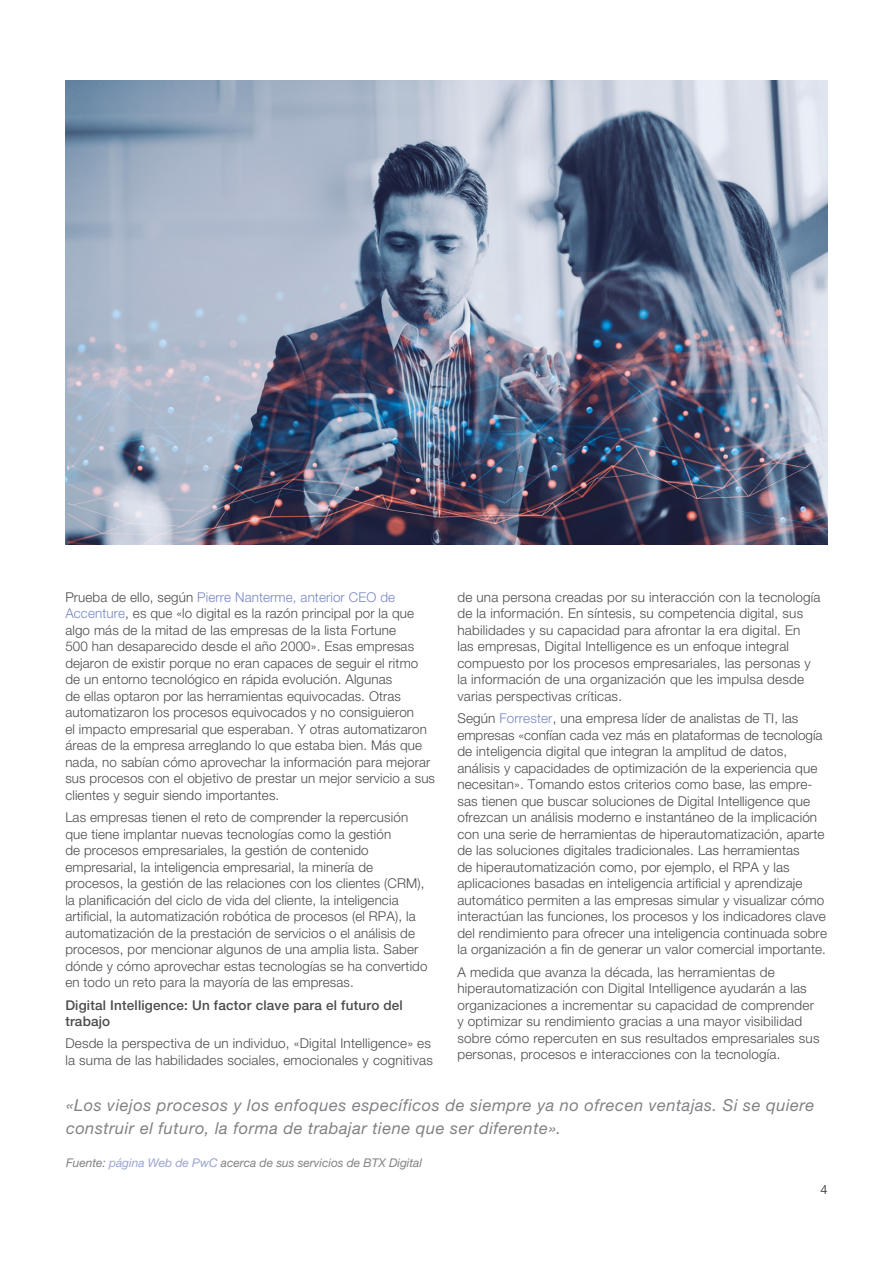
<style>
.page{position:relative;width:893px;height:1263px;background:#fff}
.page>*{position:absolute;margin:0;border:0;box-sizing:border-box;transform-origin:0 0}
.t1{font:italic 16.5px/22.5px "Helvetica Neue LTW1 G";letter-spacing:.03em;color:#808285}
.t2{font:300 13.5px/16.5px "Helvetica Neue LTW1 G";letter-spacing:.01em;color:#4b4c4d}
.t3{font:500 13.5px/16.5px "Helvetica Neue LTW1 G";letter-spacing:.015em;color:#4b4c4d}
.t4{font:12.75px "Helvetica Neue LTW1 G";color:#4b4c4d}
.t5{font:italic 12px "Helvetica Neue LTW1 G";letter-spacing:-.005em;color:#808285}
.s1{color:#7887c3}
.s2{color:#99a3d1}
</style>
<div class="page">
<img style="left:65px;top:81px;width:763px;height:463px">
<p class="t2" style="left:65px;top:589px;width:371px">Prueba de ello, según <span class="s1">Pierre Nanterme, anterior CEO de Accenture</span>, es que «lo digital es la razón principal por la que algo más de la mitad de las empresas de la lista Fortune<br>500 han desaparecido desde el año 2000». Esas empresas dejaron de existir porque no eran capaces de seguir el ritmo de un entorno tecnológico en rápida evolución. Algunas<br>de ellas optaron por las herramientas equivocadas. Otras automatizaron los procesos equivocados y no consiguieron<br>el impacto empresarial que esperaban. Y otras automatizaron áreas de la empresa arreglando lo que estaba bien. Más que nada, no sabían cómo aprovechar la información para mejorar sus procesos con el objetivo de prestar un mejor servicio a sus clientes y seguir siendo importantes.</p>
<p class="t2" style="left:65px;top:809px;width:364px">Las empresas tienen el reto de comprender la repercusión que tiene implantar nuevas tecnologías como la gestión<br>de procesos empresariales, la gestión de contenido empresarial, la inteligencia empresarial, la minería de procesos, la gestión de las relaciones con los clientes (CRM), la planificación del ciclo de vida del cliente, la inteligencia artificial, la automatización robótica de procesos (el RPA), la automatización de la prestación de servicios o el análisis de procesos, por mencionar algunos de una amplia lista. Saber dónde y cómo aprovechar estas tecnologías se ha convertido en todo un reto para la mayoría de las empresas.</p>
<p class="t3" style="left:65px;top:996px;width:339px">Digital Intelligence: Un factor clave para el futuro del trabajo</p>
<p class="t2" style="left:65px;top:1035px;width:369px">Desde la perspectiva de un individuo, «Digital Intelligence» es la suma de las habilidades sociales, emocionales y cognitivas</p>
<p class="t2" style="left:457px;top:589px;width:365px">de una persona creadas por su interacción con la tecnología de la información. En síntesis, su competencia digital, sus habilidades y su capacidad para afrontar la era digital. En<br>las empresas, Digital Intelligence es un enfoque integral compuesto por los procesos empresariales, las personas y la información de una organización que les impulsa desde varias perspectivas críticas.</p>
<p class="t2" style="left:457px;top:710px;width:371px">Según <span class="s1">Forrester</span>, una empresa líder de analistas de TI, las empresas «confían cada vez más en plataformas de tecnología de inteligencia digital que integran la amplitud de datos, análisis y capacidades de optimización de la experiencia que necesitan». Tomando estos criterios como base, las empre&shy;sas tienen que buscar soluciones de Digital Intelligence que ofrezcan un análisis moderno e instantáneo de la implicación con una serie de herramientas de hiperautomatización, aparte de las soluciones digitales tradicionales. Las herramientas<br>de hiperautomatización como, por ejemplo, el RPA y las aplicaciones basadas en inteligencia artificial y aprendizaje automático permiten a las empresas simular y visualizar cómo interactúan las funciones, los procesos y los indicadores clave del rendimiento para ofrecer una inteligencia continuada sobre la organización a fin de generar un valor comercial importante.</p>
<p class="t2" style="left:457px;top:963px;width:364px">A medida que avanza la década, las herramientas de hiperautomatización con Digital Intelligence ayudarán a las organizaciones a incrementar su capacidad de comprender y optimizar su rendimiento gracias a una mayor visibilidad sobre cómo repercuten en sus resultados empresariales sus personas, procesos e interacciones con la tecnología.</p>
<p class="t1" style="left:66px;top:1094px;width:750px">«Los viejos procesos y los enfoques específicos de siempre ya no ofrecen ventajas. Si se quiere construir el futuro, la forma de trabajar tiene que ser diferente».</p>
<p class="t5" style="left:66px;top:1156px;width:358px">Fuente: <span class="s2">página Web de PwC</span> acerca de sus servicios de BTX Digital</p>
<p class="t4" style="left:820px;top:1181px;width:9px">4</p>
</div>
